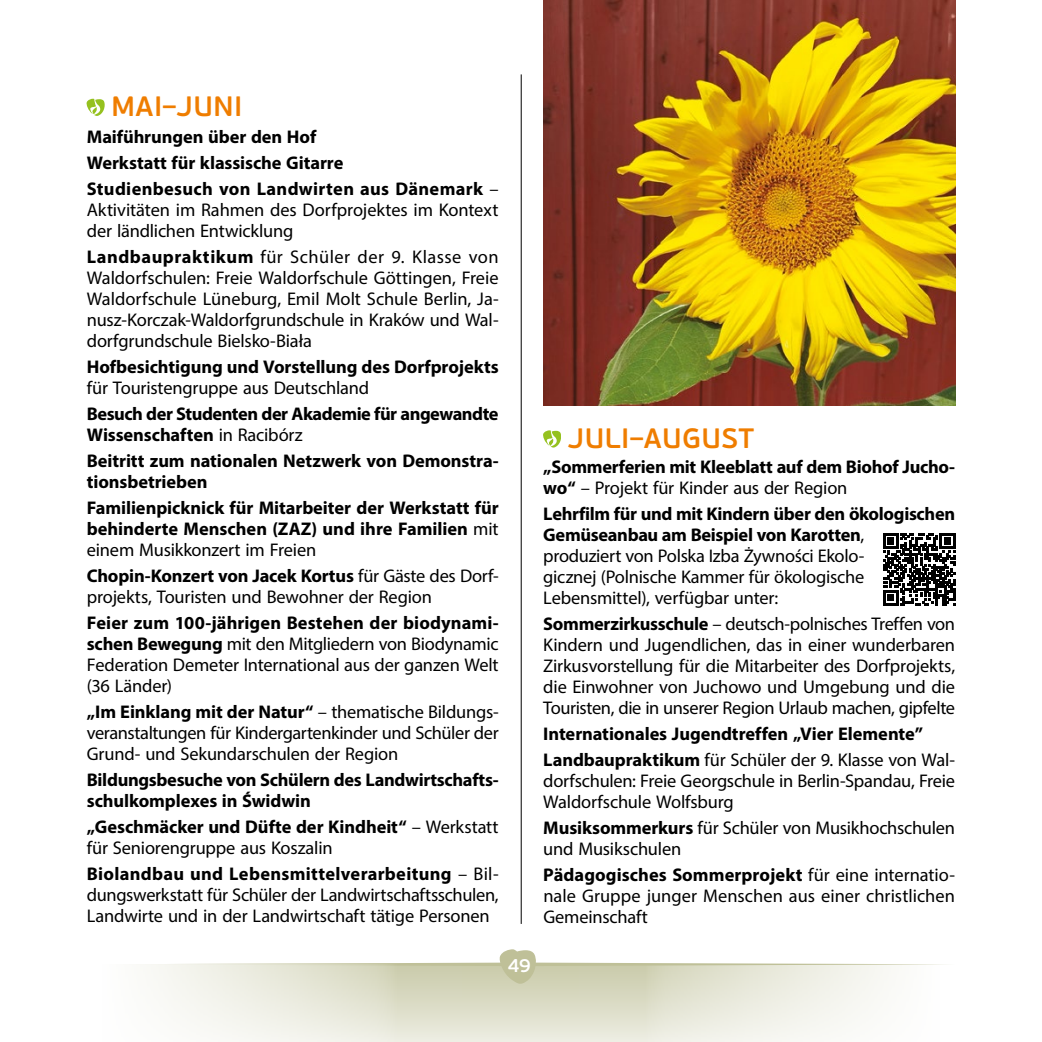
<style>
.page{position:relative;width:1042px;height:1042px;background:#fff}
.page>*{position:absolute;margin:0;border:0;box-sizing:border-box;transform-origin:0 0}
.t1{font:600 28px "PF Beau Sans Pro";letter-spacing:.02em;color:#ef7d00}
.t2{font:600 18.9px "PF Beau Sans Pro";color:#fff}
.t3{font:18.38px/21px "Myriad Pro";letter-spacing:-.015em;color:#000}
.t4{font:700 18.38px/21px "Myriad Pro";letter-spacing:-.005em;color:#000}
.t5{font:700 18.38px/21px "Myriad Pro";letter-spacing:-.025em;color:#000}
.s1{font-weight:400}
.s2{font-weight:700}
</style>
<div class="page">
<svg style="left:462px;top:983px;width:117px;height:59px;background:#dfdfcc"></svg>
<svg style="left:579px;top:983px;width:305px;height:59px"></svg>
<svg style="left:190px;top:949px;width:753px;height:34px"></svg>
<svg style="left:145px;top:964px;width:317px;height:78px"></svg>
<svg style="left:87px;top:99px;width:17px;height:17px"></svg>
<hr style="left:521px;top:74px;width:1px;height:850px;background:#000">
<svg style="left:543px;top:430px;width:18px;height:17px"></svg>
<svg style="left:883px;top:533px;width:72px;height:72px"></svg>
<img style="left:543px;top:0;width:412px;height:405px">
<h1 class="t1" style="left:112px;top:90px;width:132px">MAI–JUNI</h1>
<p class="t4" style="left:87px;top:124px;width:413px;line-height:25.9px">Maiführungen über den Hof<br>Werkstatt für klassische Gitarre<br>Studienbesuch von Landwirten aus Dänemark <span class="s1">–</span></p>
<p class="t3" style="left:87px;top:199px;width:413px">Aktivitäten im Rahmen des Dorfprojektes im Kontext der ländlichen Entwicklung</p>
<p class="t3" style="left:87px;top:246px;width:413px;text-align:justify"><span class="s2">Landbaupraktikum</span> für Schüler der 9. Klasse von Waldorfschulen: Freie Waldorfschule Göttingen, Freie Waldorfschule Lüneburg, Emil Molt Schule Berlin, Ja&shy;nusz-Korczak-Waldorfgrundschule in Kraków und Wal&shy;dorfgrundschule Bielsko-Biała</p>
<p class="t4" style="left:87px;top:356px;width:413px">Hofbesichtigung und Vorstellung des Dorfprojekts</p>
<p class="t3" style="left:87px;top:377px;width:284px">für Touristengruppe aus Deutschland</p>
<p class="t5" style="left:87px;top:403px;width:413px">Besuch der Studenten der Akademie für angewandte<br>Wissenschaften <span class="s1">in Racibórz</span></p>
<p class="t4" style="left:87px;top:450px;width:413px">Beitritt zum nationalen Netzwerk von Demonstra&shy;tionsbetrieben</p>
<p class="t4" style="left:87px;top:497px;width:413px;text-align:justify">Familienpicknick für Mitarbeiter der Werkstatt für behinderte Menschen (ZAZ) und ihre Familien <span class="s1">mit einem Musikkonzert im Freien</span></p>
<p class="t3" style="left:87px;top:565px;width:413px"><span class="s2">Chopin-Konzert von Jacek Kortus</span> für Gäste des Dorf&shy;projekts, Touristen und Bewohner der Region</p>
<p class="t3" style="left:87px;top:612px;width:413px;text-align:justify"><span class="s2">Feier zum 100-jährigen Bestehen der biodynami&shy;schen Bewegung</span> mit den Mitgliedern von Biodynamic Federation Demeter International aus der ganzen Welt (36 Länder)</p>
<p class="t3" style="left:87px;top:701px;width:413px;text-align:justify"><span class="s2">„Im Einklang mit der Natur“</span> – thematische Bildungs&shy;veranstaltungen für Kindergartenkinder und Schüler der Grund- und Sekundarschulen der Region</p>
<p class="t4" style="left:87px;top:769px;width:413px">Bildungsbesuche von Schülern des Landwirtschafts&shy;schulkomplexes in Świdwin</p>
<p class="t3" style="left:87px;top:816px;width:413px"><span class="s2">„Geschmäcker und Düfte der Kindheit“</span> – Werkstatt für Seniorengruppe aus Koszalin</p>
<p class="t3" style="left:87px;top:863px;width:413px;text-align:justify"><span class="s2">Biolandbau und Lebensmittelverarbeitung</span> – Bil&shy;dungswerkstatt für Schüler der Landwirtschaftsschulen, Landwirte und in der Landwirtschaft tätige Personen</p>
<p class="t2" style="left:508px;top:954px;width:24px">49</p>
<h1 class="t1" style="left:568px;top:421px;width:188px">JULI–AUGUST</h1>
<p class="t4" style="left:543px;top:456px;width:413px">„Sommerferien mit Kleeblatt auf dem Biohof Jucho&shy;wo“ <span class="s1">– Projekt für Kinder aus der Region</span></p>
<p class="t3" style="left:543px;top:503px;width:413px"><span class="s2">Lehrfilm für und mit Kindern über den ökologischen Gemüseanbau am Beispiel von Karotten</span>,<br>produziert von Polska Izba Żywności Ekolo-<br>gicznej (Polnische Kammer für ökologische Lebensmittel), verfügbar unter:</p>
<p class="t3" style="left:543px;top:613px;width:413px;text-align:justify"><span class="s2">Sommerzirkusschule</span> – deutsch-polnisches Treffen von Kindern und Jugendlichen, das in einer wunderbaren Zirkusvorstellung für die Mitarbeiter des Dorfprojekts, die Einwohner von Juchowo und Umgebung und die Touristen, die in unserer Region Urlaub machen, gipfelte</p>
<p class="t4" style="left:543px;top:720px;width:413px;line-height:25.9px">Internationales Jugendtreffen „Vier Elemente”<br>Landbaupraktikum <span class="s1">für Schüler der 9. Klasse von Wal-</span></p>
<p class="t3" style="left:543px;top:770px;width:413px">dorfschulen: Freie Georgschule in Berlin-Spandau, Freie<br>Waldorfschule Wolfsburg</p>
<p class="t3" style="left:543px;top:817px;width:413px"><span class="s2">Musiksommerkurs</span> für Schüler von Musikhochschulen und Musikschulen</p>
<p class="t3" style="left:543px;top:864px;width:413px;text-align:justify"><span class="s2">Pädagogisches Sommerprojekt</span> für eine internatio&shy;nale Gruppe junger Menschen aus einer christlichen Gemeinschaft</p>
</div>
